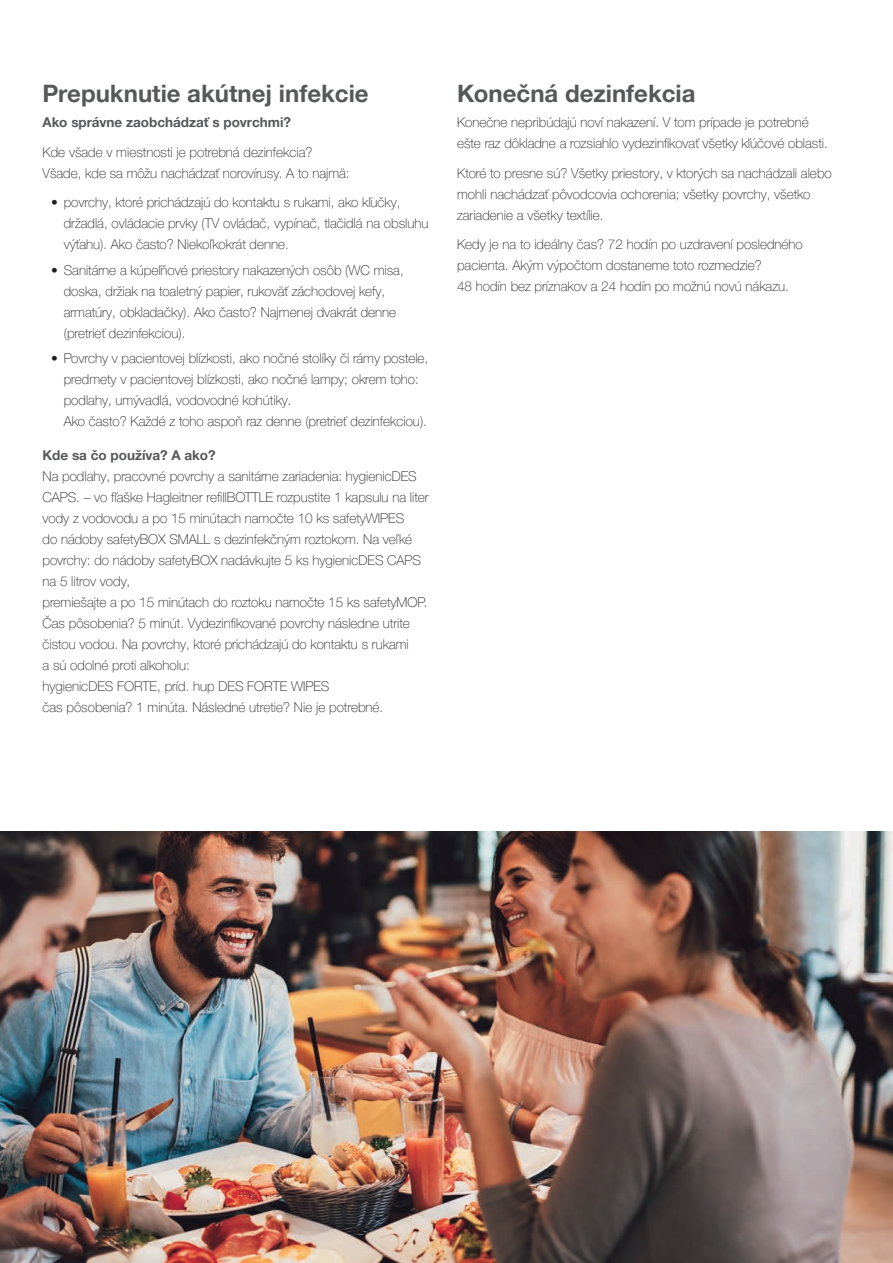
<style>
.page{position:relative;width:893px;height:1263px;background:#fff}
.page>*{position:absolute;margin:0;border:0;box-sizing:border-box;transform-origin:0 0}
.t1{font:700 24px "Helvetica Neue LTW1 G";color:#57585a}
.t2{font:100 13.5px/21px "Helvetica Neue LTW1 G";color:#231f20}
.t3{font:700 13.5px "Helvetica Neue LTW1 G";color:#57585a}
</style>
<div class="page">
<img style="left:0;top:831px;width:893px;height:432px">
<h1 class="t1" style="left:43px;top:79px;width:328px">Prepuknutie akútnej infekcie</h1>
<p class="t3" style="left:43px;top:114px;width:250px">Ako správne zaobchádzať s povrchmi?</p>
<p class="t2" style="left:43px;top:142px;width:309px">Kde všade v miestnosti je potrebná dezinfekcia?<br>Všade, kde sa môžu nachádzať norovírusy. A to najmä:</p>
<p class="t2" style="left:64px;top:192px;width:366px;text-indent:-13px">• povrchy, ktoré prichádzajú do kontaktu s rukami, ako kľučky, držadlá, ovládacie prvky (TV ovládač, vypínač, tlačidlá na obsluhu výťahu). Ako často? Niekoľkokrát denne.</p>
<p class="t2" style="left:64px;top:259px;width:341px;text-indent:-13px">• Sanitárne a kúpeľňové priestory nakazených osôb (WC misa, doska, držiak na toaletný papier, rukoväť záchodovej kefy, armatúry, obkladačky). Ako často? Najmenej dvakrát denne (pretrieť dezinfekciou).</p>
<p class="t2" style="left:64px;top:348px;width:366px;text-indent:-13px">• Povrchy v pacientovej blízkosti, ako nočné stolíky či rámy postele, predmety v pacientovej blízkosti, ako nočné lampy; okrem toho: podlahy, umývadlá, vodovodné kohútiky.<br>Ako často? Každé z toho aspoň raz denne (pretrieť dezinfekciou).</p>
<p class="t3" style="left:43px;top:447px;width:175px">Kde sa čo používa? A ako?</p>
<p class="t2" style="left:43px;top:466px;width:387px">Na podlahy, pracovné povrchy a sanitárne zariadenia: hygienicDES CAPS. – vo fľaške Hagleitner refillBOTTLE rozpustite 1 kapsulu na liter vody z vodovodu a po 15 minútach namočte 10 ks safetyWIPES<br>do nádoby safetyBOX SMALL s dezinfekčným roztokom. Na veľké povrchy: do nádoby safetyBOX nadávkujte 5 ks hygienicDES CAPS na 5 litrov vody,<br>premiešajte a po 15 minútach do roztoku namočte 15 ks safetyMOP.<br>Čas pôsobenia? 5 minút. Vydezinfikované povrchy následne utrite čistou vodou. Na povrchy, ktoré prichádzajú do kontaktu s rukami<br>a sú odolné proti alkoholu:<br>hygienicDES FORTE, príd. hup DES FORTE WIPES<br>čas pôsobenia? 1 minúta. Následné utretie? Nie je potrebné.</p>
<h1 class="t1" style="left:457px;top:79px;width:240px">Konečná dezinfekcia</h1>
<p class="t2" style="left:457px;top:112px;width:372px">Konečne nepribúdajú noví nakazení. V tom prípade je potrebné ešte raz dôkladne a rozsiahlo vydezinfikovať všetky kľúčové oblasti.</p>
<p class="t2" style="left:457px;top:163px;width:376px">Ktoré to presne sú? Všetky priestory, v ktorých sa nachádzali alebo mohli nachádzať pôvodcovia ochorenia; všetky povrchy, všetko zariadenie a všetky textílie.</p>
<p class="t2" style="left:457px;top:234px;width:347px">Kedy je na to ideálny čas? 72 hodín po uzdravení posledného pacienta. Akým výpočtom dostaneme toto rozmedzie?<br>48 hodín bez príznakov a 24 hodín po možnú novú nákazu.</p>
</div>
